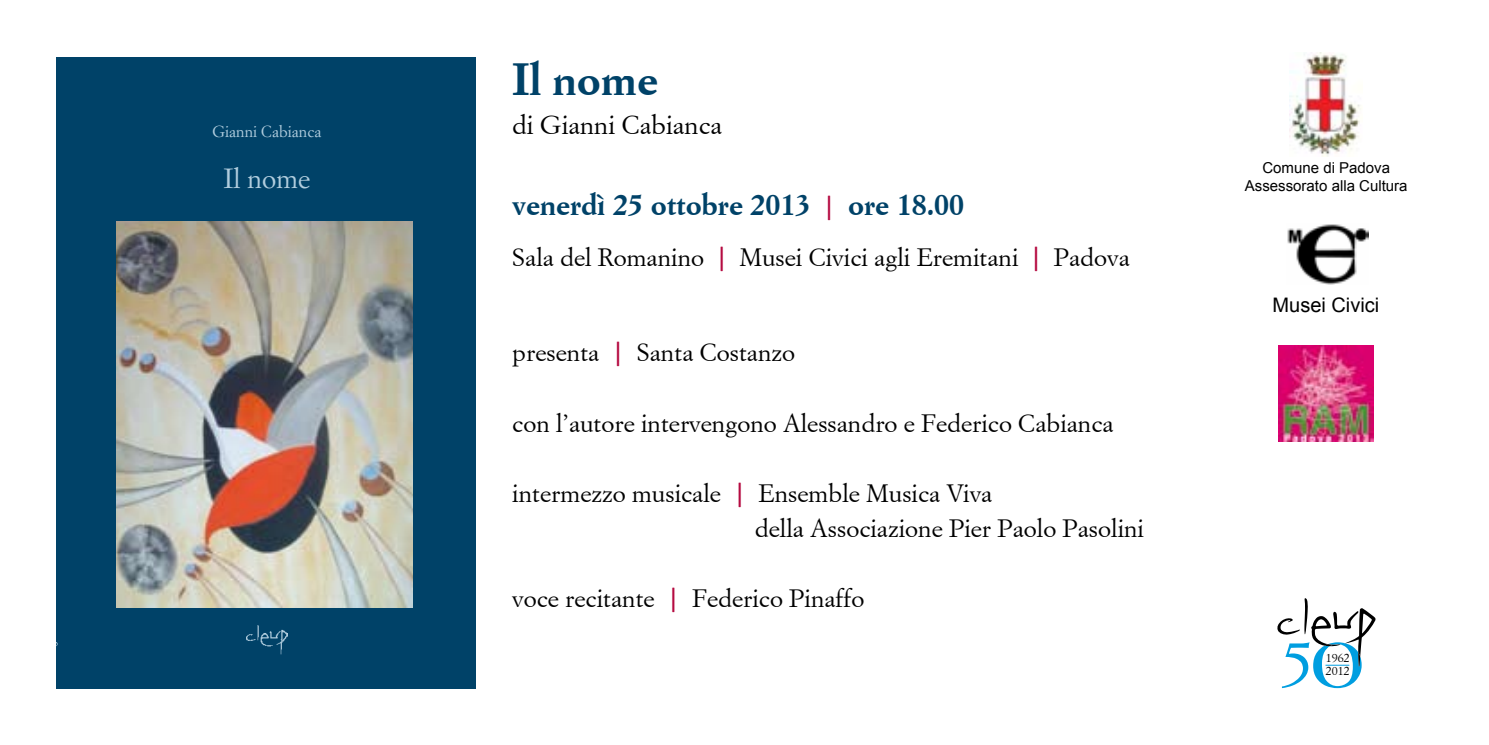
<style>
.page{position:relative;width:1489px;height:745px;background:#fff}
.page>*{position:absolute;margin:0;border:0;box-sizing:border-box;transform-origin:0 0}
.t1{font:700 45px "Simoncini Garamond";color:#004268}
.t2{font:700 30px "Simoncini Garamond";color:#004268}
.t3{font:27.25px "Simoncini Garamond";color:#b1cdde}
.t4{font:26.25px "Simoncini Garamond";color:#000}
.t5{font:25px/35px "Simoncini Garamond";color:#000}
.t6{font:20px "Arial";color:#000}
.t7{font:15.75px "Simoncini Garamond";color:#b1cdde}
.t8{font:15px/18px "Arial";color:#000;text-align:center}
.t9{font:12px/13.2px "Simoncini Garamond";color:#000}
.s1{font-family:"Calibri";font-weight:400;font-size:27.5px;color:#b50a40}
.s2{font-family:"Calibri";font-size:27.5px;color:#b50a40}
</style>
<div class="page">
<img style="left:1289px;top:53px;width:72px;height:103px">
<img style="left:1287px;top:224px;width:81px;height:60px">
<div style="left:57px;top:57px;width:419px;height:630px;background:#004268"></div>
<img style="left:246px;top:625px;width:41px;height:29px">
<img style="left:117px;top:222px;width:295px;height:385px">
<svg style="left:1277px;top:598px;width:98px;height:89px"></svg>
<img style="left:1278px;top:345px;width:95px;height:96px">
<p class="t7" style="left:212px;top:122px;width:110px">Gianni Cabianca</p>
<p class="t3" style="left:223px;top:161px;width:88px">Il nome</p>
<h1 class="t1" style="left:512px;top:51px;width:147px">Il nome</h1>
<p class="t4" style="left:512px;top:108px;width:211px">di Gianni Cabianca</p>
<p class="t2" style="left:512px;top:185px;width:453px">venerdì 25 ottobre 2013 <span class="s1">|</span> ore 18.00</p>
<p class="t5" style="left:512px;top:239px;width:619px">Sala del Romanino <span class="s2">|</span> Musei Civici agli Eremitani <span class="s2">|</span> Padova</p>
<p class="t5" style="left:512px;top:334px;width:284px">presenta <span class="s2">|</span> Santa Costanzo</p>
<p class="t5" style="left:512px;top:404px;width:603px">con l’autore intervengono Alessandro e Federico Cabianca</p>
<p class="t5" style="left:754px;top:474px;width:391px;text-indent:-242px">intermezzo musicale <span class="s2">|</span> Ensemble Musica Viva<br>della Associazione Pier Paolo Pasolini</p>
<p class="t5" style="left:512px;top:579px;width:353px">voce recitante <span class="s2">|</span> Federico Pinaffo</p>
<p class="t8" style="left:1244px;top:158px;width:164px">Comune di Padova<br>Assessorato alla Cultura</p>
<p class="t6" style="left:1272px;top:291px;width:108px">Musei Civici</p>
<p class="t9" style="left:1325px;top:650px;width:25px">1962<br>2012</p>
</div>
